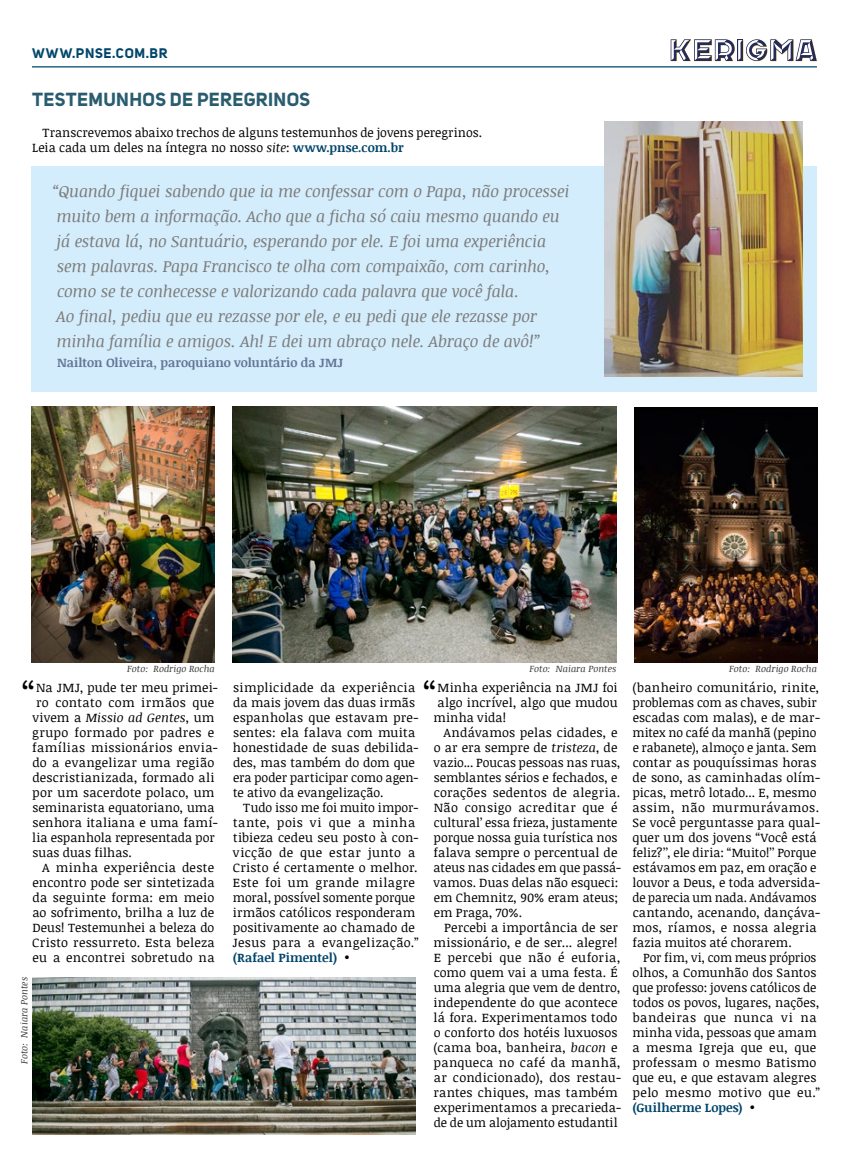
<style>
.page{position:relative;width:856px;height:1166px;background:#fff}
.page>*{position:absolute;margin:0;border:0;box-sizing:border-box;transform-origin:0 0}
.t1{font:35.25px "Noticia Text";color:#000}
.t2{font:700 18.75px "Uni Sans";letter-spacing:.02em;color:#285c6e}
.t3{font:italic 16.25px/25px "Noticia Text";letter-spacing:-.015em;color:#7c7b7b}
.t4{font:700 13.75px "Uni Sans";letter-spacing:.05em;color:#00456b}
.t5{font:12.5px/15px "Noticia Text";letter-spacing:.01em;color:#000}
.t6{font:12.5px "Noticia Text";letter-spacing:.03em;color:#000}
.t7{font:700 12.5px "Noticia Text";letter-spacing:.005em;color:#627696}
.t8{font:italic 12.5px "Noticia Text";letter-spacing:.005em;color:#000}
.t9{font:italic 9.38px "Noticia Text";color:#3c3c3b}
.s1{font-style:italic}
.s2{font-weight:700;color:#00456b}
.s3{font-style:normal}
.s4{font-family:"Koz Go Pro";font-weight:300}
</style>
<div class="page">
<svg style="left:670px;top:39px;width:147px;height:22px"></svg>
<hr style="left:32px;top:66px;width:785px;height:1px;background:#00456b">
<div style="left:32px;top:167px;width:785px;height:225px;background:#d4edfc"></div>
<img style="left:604px;top:122px;width:198px;height:255px">
<img style="left:233px;top:407px;width:383px;height:255px">
<img style="left:32px;top:977px;width:384px;height:157px">
<img style="left:32px;top:407px;width:183px;height:255px">
<img style="left:634px;top:408px;width:183px;height:254px">
<p class="t4" style="left:32px;top:44px;width:137px">WWW.PNSE.COM.BR</p>
<h2 class="t2" style="left:32px;top:88px;width:280px">TESTEMUNHOS DE PEREGRINOS</h2>
<p class="t5" style="left:32px;top:125px;width:451px;text-indent:11px">Transcrevemos abaixo trechos de alguns testemunhos de jovens peregrinos.<br>Leia cada um deles na íntegra no nosso <span class="s1">site</span>: <span class="s2">www.pnse.com.br</span></p>
<p class="t3" style="left:52px;top:178px;width:519px">“Quando fiquei sabendo que ia me confessar com o Papa, não processei muito bem a informação. Acho que a ficha só caiu mesmo quando eu já estava lá, no Santuário, esperando por ele. E foi uma experiência sem palavras. Papa Francisco te olha com compaixão, com carinho, como se te conhecesse e valorizando cada palavra que você fala.<br>Ao final, pediu que eu rezasse por ele, e eu pedi que ele rezasse por minha família e amigos. Ah! E dei um abraço nele. Abraço de avô!”</p>
<p class="t7" style="left:57px;top:353px;width:287px">Nailton Oliveira, paroquiano voluntário da JMJ</p>
<p class="t9" style="left:127px;top:662px;width:89px">Foto: Rodrigo Rocha</p>
<p class="t9" style="left:529px;top:662px;width:88px">Foto: Naiara Pontes</p>
<p class="t9" style="left:729px;top:662px;width:89px">Foto: Rodrigo Rocha</p>
<h1 class="t1" style="left:22px;top:670px;width:16px">“</h1>
<p class="t5" style="left:36px;top:680px;width:183px">Na JMJ, pude ter meu primei-</p>
<p class="t6" style="left:36px;top:694px;width:180px">ro contato com irmãos que</p>
<p class="t8" style="left:32px;top:709px;width:184px"><span class="s3">vivem a</span> Missio ad Gentes<span class="s3">, um</span></p>
<p class="t6" style="left:32px;top:724px;width:183px">grupo formado por padres e</p>
<p class="t6" style="left:32px;top:739px;width:187px">famílias missionários envia-</p>
<p class="t5" style="left:32px;top:755px;width:183px">do a evangelizar uma região</p>
<p class="t5" style="left:32px;top:770px;width:184px">descristianizada, formado ali</p>
<p class="t5" style="left:33px;top:785px;width:183px">por um sacerdote polaco, um</p>
<p class="t5" style="left:32px;top:800px;width:184px">seminarista equatoriano, uma</p>
<p class="t5" style="left:32px;top:815px;width:187px">senhora italiana e uma famí-</p>
<p class="t5" style="left:32px;top:830px;width:184px">lia espanhola representada por</p>
<p class="t5" style="left:32px;top:845px;width:101px">suas duas filhas.</p>
<p class="t6" style="left:42px;top:859px;width:174px">A minha experiência deste</p>
<p class="t5" style="left:32px;top:875px;width:184px">encontro pode ser sintetizada</p>
<p class="t5" style="left:32px;top:890px;width:183px">da seguinte forma: em meio</p>
<p class="t5" style="left:32px;top:905px;width:183px">ao sofrimento, brilha a luz de</p>
<p class="t5" style="left:32px;top:920px;width:183px">Deus! Testemunhei a beleza do</p>
<p class="t5" style="left:32px;top:935px;width:184px">Cristo ressurreto. Esta beleza</p>
<p class="t5" style="left:32px;top:950px;width:184px">eu a encontrei sobretudo na</p>
<p class="t9" style="left:18px;top:1064px;width:88px;rotate:-90deg">Foto: Naiara Pontes</p>
<h1 class="t1" style="left:423px;top:670px;width:16px">“</h1>
<p class="t5" style="left:437px;top:680px;width:182px">Minha experiência na JMJ foi</p>
<p class="t5" style="left:437px;top:695px;width:181px">algo incrível, algo que mudou</p>
<p class="t5" style="left:433px;top:710px;width:74px">minha vida!</p>
<p class="t5" style="left:443px;top:725px;width:175px">Andávamos pelas cidades, e</p>
<p class="t5" style="left:434px;top:740px;width:185px">o ar era sempre de <span class="s1">tristeza</span>, de</p>
<p class="t5" style="left:434px;top:755px;width:188px">vazio... Poucas pessoas nas ruas,</p>
<p class="t5" style="left:434px;top:770px;width:185px">semblantes sérios e fechados, e</p>
<p class="t5" style="left:434px;top:785px;width:188px">corações sedentos de alegria.</p>
<p class="t6" style="left:434px;top:799px;width:185px">Não consigo acreditar que é</p>
<p class="t5" style="left:434px;top:815px;width:185px">cultural’ essa frieza, justamente</p>
<p class="t5" style="left:434px;top:830px;width:185px">porque nossa guia turística nos</p>
<p class="t5" style="left:433px;top:845px;width:185px">falava sempre o percentual de</p>
<p class="t5" style="left:434px;top:860px;width:189px">ateus nas cidades em que passá-</p>
<p class="t5" style="left:434px;top:875px;width:186px">vamos. Duas delas não esqueci:</p>
<p class="t5" style="left:434px;top:890px;width:186px">em Chemnitz, 90% eram ateus;</p>
<p class="t5" style="left:434px;top:905px;width:90px">em Praga, 70%.</p>
<p class="t5" style="left:444px;top:920px;width:175px">Percebi a importância de ser</p>
<p class="t5" style="left:433px;top:935px;width:186px">missionário, e de ser... alegre!</p>
<p class="t6" style="left:434px;top:949px;width:188px">E percebi que não é euforia,</p>
<p class="t5" style="left:434px;top:965px;width:185px">como quem vai a uma festa. É</p>
<p class="t5" style="left:434px;top:980px;width:188px">uma alegria que vem de dentro,</p>
<p class="t5" style="left:433px;top:995px;width:185px">independente do que acontece</p>
<p class="t5" style="left:433px;top:1010px;width:185px">lá fora. Experimentamos todo</p>
<p class="t5" style="left:434px;top:1025px;width:185px">o conforto dos hotéis luxuosos</p>
<p class="t5" style="left:433px;top:1040px;width:185px">(cama boa, banheira, <span class="s1">bacon</span> e</p>
<p class="t5" style="left:434px;top:1055px;width:188px">panqueca no café da manhã,</p>
<p class="t5" style="left:434px;top:1070px;width:189px">ar condicionado), dos restau-</p>
<p class="t5" style="left:433px;top:1085px;width:186px">rantes chiques, mas também</p>
<p class="t5" style="left:434px;top:1100px;width:189px">experimentamos a precarieda-</p>
<p class="t5" style="left:434px;top:1115px;width:185px">de de um alojamento estudantil</p>
<p class="t5" style="left:233px;top:680px;width:187px">simplicidade da experiência da mais jovem das duas irmãs espanholas que estavam pre&shy;sentes: ela falava com muita honestidade de suas debilida&shy;des, mas também do dom que era poder participar como agen&shy;te ativo da evangelização.</p>
<p class="t5" style="left:232px;top:800px;width:188px;text-indent:11px">Tudo isso me foi muito impor&shy;tante, pois vi que a minha tibieza cedeu seu posto à con&shy;vicção de que estar junto a<br>Cristo é certamente o melhor.<br>Este foi um grande milagre moral, possível somente porque irmãos católicos responderam positivamente ao chamado de<br>Jesus para a evangelização.” <span class="s2">(Rafael Pimentel)</span> <span class="s4">◦</span></p>
<p class="t5" style="left:632px;top:680px;width:189px">(banheiro comunitário, rinite, problemas com as chaves, subir escadas com malas), e de mar&shy;mitex no café da manhã (pepino e rabanete), almoço e janta. Sem contar as pouquíssimas horas de sono, as caminhadas olím&shy;picas, metrô lotado... E, mesmo assim, não murmurávamos.<br>Se você perguntasse para qual&shy;quer um dos jovens “Você está feliz?’’, ele diria: “Muito!’’ Porque estávamos em paz, em oração e louvor a Deus, e toda adversida&shy;de parecia um nada. Andávamos cantando, acenando, dançáva&shy;mos, ríamos, e nossa alegria fazia muitos até chorarem.</p>
<p class="t5" style="left:632px;top:950px;width:189px;text-indent:11px">Por fim, vi, com meus próprios olhos, a Comunhão dos Santos que professo: jovens católicos de todos os povos, lugares, nações, bandeiras que nunca vi na minha vida, pessoas que amam a mesma Igreja que eu, que professam o mesmo Batismo que eu, e que estavam alegres pelo mesmo motivo que eu.” <span class="s2">(Guilherme Lopes)</span> <span class="s4">◦</span></p>
</div>
